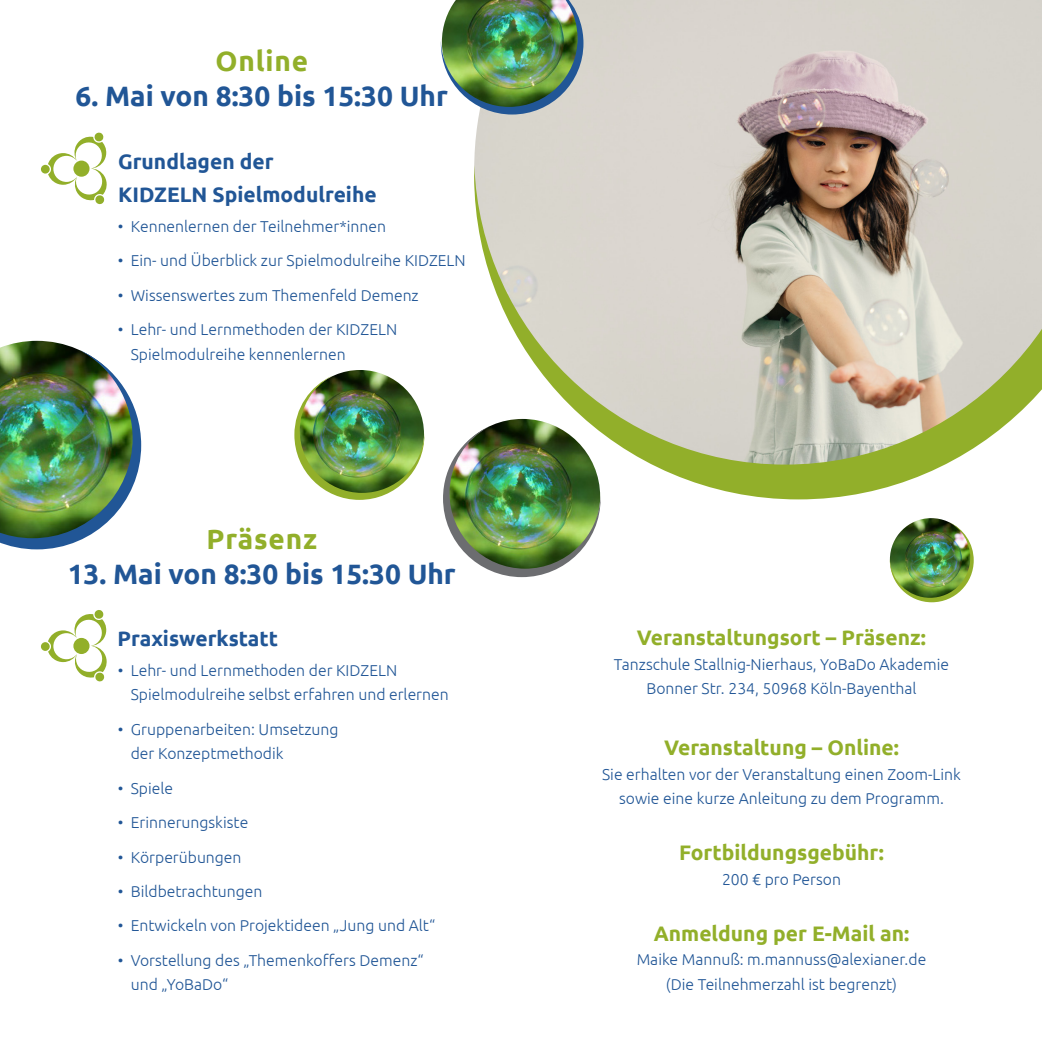
<style>
.page{position:relative;width:1042px;height:1042px;background:#fff}
.page>*{position:absolute;margin:0;border:0;box-sizing:border-box;transform-origin:0 0}
.t1{font:700 28px "Ubuntu";color:#215696}
.t2{font:700 28px "Ubuntu";letter-spacing:.03em;color:#92af2a}
.t3{font:700 21px "Ubuntu";color:#92af2a}
.t4{font:700 21px/33.2px "Ubuntu";color:#215696}
.t5{font:300 15.75px/24.5px "Ubuntu";color:#215696}
</style>
<div class="page">
<svg style="left:41px;top:132px;width:66px;height:73px"></svg>
<svg style="left:41px;top:610px;width:66px;height:72px"></svg>
<img style="left:294px;top:375px;width:130px;height:125px">
<img style="left:890px;top:522px;width:83px;height:80px">
<svg style="left:474px;top:0;width:568px;height:499px;background:#cbc7b5"></svg>
<img style="left:0;top:341px;width:79px;height:9px">
<img style="left:0;top:350px;width:141px;height:199px">
<img style="left:443px;top:426px;width:157px;height:151px">
<img style="left:441px;top:0;width:142px;height:114px">
<h1 class="t2" style="left:215px;top:44px;width:94px">Online</h1>
<h1 class="t1" style="left:76px;top:79px;width:374px">6. Mai von 8:30 bis 15:30 Uhr</h1>
<h2 class="t4" style="left:118px;top:145px;width:260px">Grundlagen der<br>KIDZELN Spielmodulreihe</h2>
<p class="t5" style="left:118px;top:214px;width:270px">• Kennenlernen der Teilnehmer*innen</p>
<p class="t5" style="left:118px;top:248px;width:349px">• Ein- und Überblick zur Spielmodulreihe KIDZELN</p>
<p class="t5" style="left:118px;top:282px;width:302px">• Wissenswertes zum Themenfeld Demenz</p>
<p class="t5" style="left:131px;top:317px;width:268px;text-indent:-13px">• Lehr- und Lernmethoden der KIDZELN<br>Spielmodulreihe kennenlernen</p>
<h1 class="t2" style="left:206px;top:522px;width:112px">Präsenz</h1>
<h1 class="t1" style="left:68px;top:557px;width:389px">13. Mai von 8:30 bis 15:30 Uhr</h1>
<h2 class="t4" style="left:118px;top:622px;width:162px">Praxiswerkstatt</h2>
<p class="t5" style="left:131px;top:657px;width:319px;text-indent:-13px">• Lehr- und Lernmethoden der KIDZELN<br>Spielmodulreihe selbst erfahren und erlernen</p>
<p class="t5" style="left:131px;top:716px;width:209px;text-indent:-13px">• Gruppenarbeiten: Umsetzung der Konzeptmethodik</p>
<p class="t5" style="left:118px;top:775px;width:57px">• Spiele</p>
<p class="t5" style="left:118px;top:810px;width:132px">• Erinnerungskiste</p>
<p class="t5" style="left:118px;top:844px;width:125px">• Körperübungen</p>
<p class="t5" style="left:118px;top:879px;width:146px">• Bildbetrachtungen</p>
<p class="t5" style="left:118px;top:913px;width:319px">• Entwickeln von Projektideen „Jung und Alt“</p>
<p class="t5" style="left:131px;top:947px;width:294px;text-indent:-13px">• Vorstellung des „Themenkoffers Demenz“ und „YoBaDo“</p>
<h2 class="t3" style="left:637px;top:625px;width:290px">Veranstaltungsort – Präsenz:</h2>
<p class="t5" style="left:614px;top:652px;width:337px;text-align:center">Tanzschule Stallnig-Nierhaus, YoBaDo Akademie<br>Bonner Str. 234, 50968 Köln-Bayenthal</p>
<h2 class="t3" style="left:664px;top:735px;width:236px">Veranstaltung – Online:</h2>
<p class="t5" style="left:602px;top:761px;width:360px;text-align:center">Sie erhalten vor der Veranstaltung einen Zoom-Link sowie eine kurze Anleitung zu dem Programm.</p>
<h2 class="t3" style="left:679px;top:840px;width:206px">Fortbildungsgebühr:</h2>
<p class="t5" style="left:722px;top:866px;width:120px">200 € pro Person</p>
<h2 class="t3" style="left:654px;top:920px;width:257px">Anmeldung per E-Mail an:</h2>
<p class="t5" style="left:637px;top:947px;width:291px;text-align:center">Maike Mannuß: m.mannuss@alexianer.de (Die Teilnehmerzahl ist begrenzt)</p>
</div>
